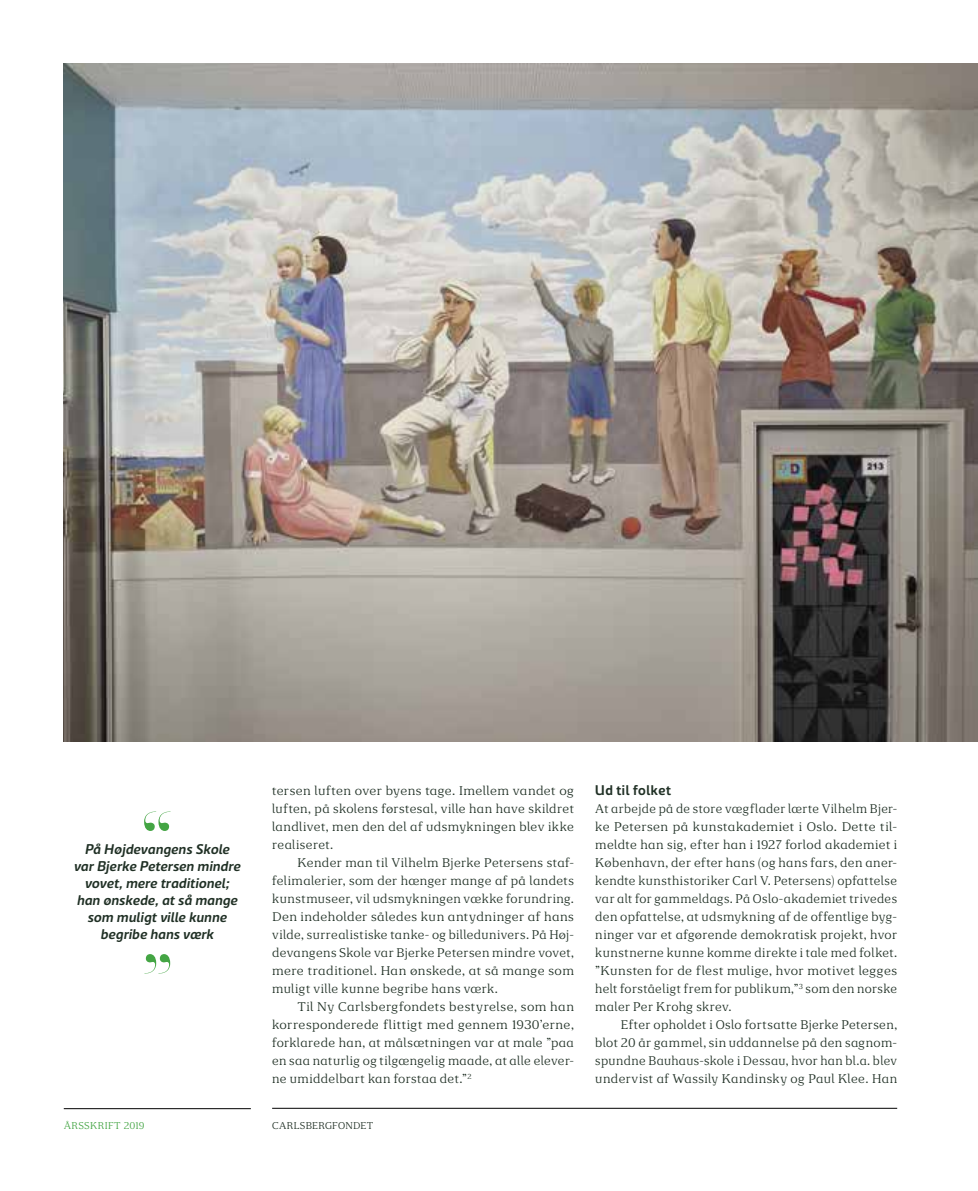
<style>
.page{position:relative;width:978px;height:1191px;background:#fff}
.page>*{position:absolute;margin:0;border:0;box-sizing:border-box;transform-origin:0 0}
.t1{font:italic 700 13.5px/17.1px "Carlsberg Sans";letter-spacing:.02em;color:#203025;text-align:center}
.t2{font:700 13.5px "Carlsberg Sans";letter-spacing:.04em;color:#203025}
.t3{font:12px/18px "Carlsberg Serif B Regular May 14";letter-spacing:.025em;color:#203025;text-align:justify}
.t4{font:9.45px "Carlsberg Serif B Regular May 14";letter-spacing:.02em;color:#203025}
.t5{font:9.45px "Carlsberg Serif B Regular May 14";letter-spacing:.025em;color:#44a544}
</style>
<div class="page">
<hr style="left:272px;top:1108px;width:625px;height:1px;background:#000">
<hr style="left:64px;top:1108px;width:187px;height:1px;background:#000">
<img style="left:64px;top:64px;width:914px;height:677px">
<svg style="left:144px;top:811px;width:27px;height:20px"></svg>
<svg style="left:145px;top:954px;width:25px;height:19px"></svg>
<p class="t1" style="left:74px;top:839px;width:168px">På Højdevangens Skole var Bjerke Petersen mindre vovet, mere traditionel; han ønskede, at så mange som muligt ville kunne begribe hans værk</p>
<p class="t3" style="left:272px;top:781px;width:303px">tersen luften over byens tage. Imellem vandet og luften, på skolens førstesal, ville han have skildret landlivet, men den del af udsmykningen blev ikke realiseret.</p>
<p class="t3" style="left:272px;top:853px;width:303px;text-indent:26px">Kender man til Vilhelm Bjerke Petersens staf&shy;felimalerier, som der hænger mange af på landets kunstmuseer, vil udsmykningen vække forundring.<br>Den indeholder således kun antydninger af hans vilde, surrealistiske tanke- og billedunivers. På Høj&shy;devangens Skole var Bjerke Petersen mindre vovet, mere traditionel. Han ønskede, at så mange som muligt ville kunne begribe hans værk.</p>
<p class="t3" style="left:272px;top:997px;width:303px;text-indent:26px">Til Ny Carlsbergfondets bestyrelse, som han korresponderede flittigt med gennem 1930’erne, forklarede han, at målsætningen var at male ”paa en saa naturlig og tilgængelig maade, at alle elever&shy;ne umiddelbart kan forstaa det.”<sup>2</sup></p>
<p class="t5" style="left:64px;top:1120px;width:82px">ÅRSSKRIFT 2019</p>
<p class="t4" style="left:272px;top:1120px;width:103px">CARLSBERGFONDET</p>
<p class="t2" style="left:595px;top:781px;width:77px">Ud til folket</p>
<p class="t3" style="left:595px;top:799px;width:303px">At arbejde på de store vægflader lærte Vilhelm Bjer&shy;ke Petersen på kunstakademiet i Oslo. Dette til&shy;meldte han sig, efter han i 1927 forlod akademiet i København, der efter hans (og hans fars, den aner&shy;kendte kunsthistoriker Carl V. Petersens) opfattelse var alt for gammeldags. På Oslo-akademiet trivedes den opfattelse, at udsmykning af de offentlige byg&shy;ninger var et afgørende demokratisk projekt, hvor kunstnerne kunne komme direkte i tale med folket. ”Kunsten for de flest mulige, hvor motivet legges helt forståeligt frem for publikum,”<sup>3</sup> som den norske maler Per Krohg skrev.</p>
<p class="t3" style="left:595px;top:1015px;width:303px;text-indent:26px">Efter opholdet i Oslo fortsatte Bjerke Petersen, blot 20 år gammel, sin uddannelse på den sagnom&shy;spundne Bauhaus-skole i Dessau, hvor han bl.a. blev undervist af Wassily Kandinsky og Paul Klee. Han</p>
</div>
